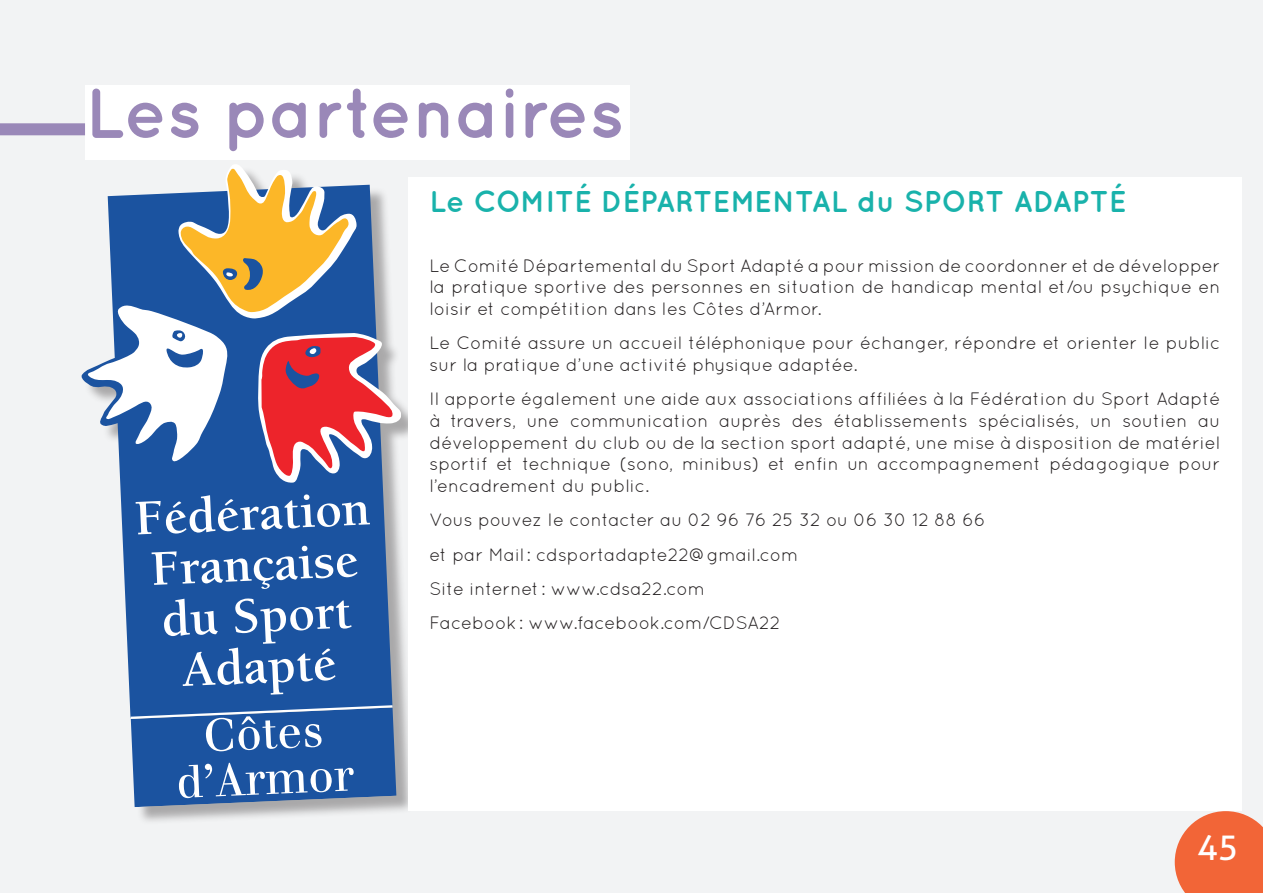
<style>
.page{position:relative;width:1263px;height:893px;background:#f2f3f4}
.page>*{position:absolute;margin:0;border:0;box-sizing:border-box;transform-origin:0 0}
.t1{font:700 70.5px "Quicksand";color:#9a88b8}
.t2{font:34.5px "Aller Typo";color:#fff}
.t3{font:700 30px "Quicksand";color:#19b2ab}
.t4{font:18px/21.6px "Quicksand";color:#231f20;text-align:justify}
</style>
<div class="page">
<svg style="left:1175px;top:811px;width:88px;height:82px"></svg>
<div style="left:85px;top:85px;width:544px;height:74px;background:#fff"></div>
<div style="left:0;top:123px;width:85px;height:12px;background:#9a88b8"></div>
<div style="left:84px;top:167px;width:336px;height:658px;background:#231f20;opacity:.35"></div>
<svg style="left:81px;top:185px;width:311px;height:533px;fill:#1b53a0"></svg>
<svg style="left:164px;top:598px;width:188px;height:97px"></svg>
<svg style="left:152px;top:546px;width:206px;height:43px"></svg>
<svg style="left:136px;top:494px;width:234px;height:40px"></svg>
<svg style="left:86px;top:165px;width:315px;height:318px"></svg>
<svg style="left:128px;top:704px;width:268px;height:103px"></svg>
<div style="left:408px;top:177px;width:834px;height:633px;background:#fff"></div>
<h1 class="t1" style="left:85px;top:71px;width:540px">Les partenaires</h1>
<h3 class="t3" style="left:429px;top:183px;width:699px">Le COMITÉ DÉPARTEMENTAL du SPORT ADAPTÉ</h3>
<p class="t4" style="left:429px;top:255px;width:792px">Le Comité Départemental du Sport Adapté a pour mission de coordonner et de développer la pratique sportive des personnes en situation de handicap mental et/ou psychique en loisir et compétition dans les Côtes d’Armor.</p>
<p class="t4" style="left:429px;top:332px;width:792px">Le Comité assure un accueil téléphonique pour échanger, répondre et orienter le public sur la pratique d’une activité physique adaptée.</p>
<p class="t4" style="left:429px;top:388px;width:793px">Il apporte également une aide aux associations affiliées à la Fédération du Sport Adapté à travers, une communication auprès des établissements spécialisés, un soutien au développement du club ou de la section sport adapté, une mise à disposition de matériel sportif et technique (sono, minibus) et enfin un accompagnement pédagogique pour l’encadrement du public.</p>
<p class="t4" style="left:429px;top:503px;width:558px;line-height:34.3px;text-align:left">Vous pouvez le contacter au 02 96 76 25 32 ou 06 30 12 88 66 et par Mail : cdsportadapte22@gmail.com<br>Site internet : www.cdsa22.com<br>Facebook: www.facebook.com/CDSA22</p>
<h2 class="t2" style="left:1197px;top:827px;width:43px">45</h2>
</div>
